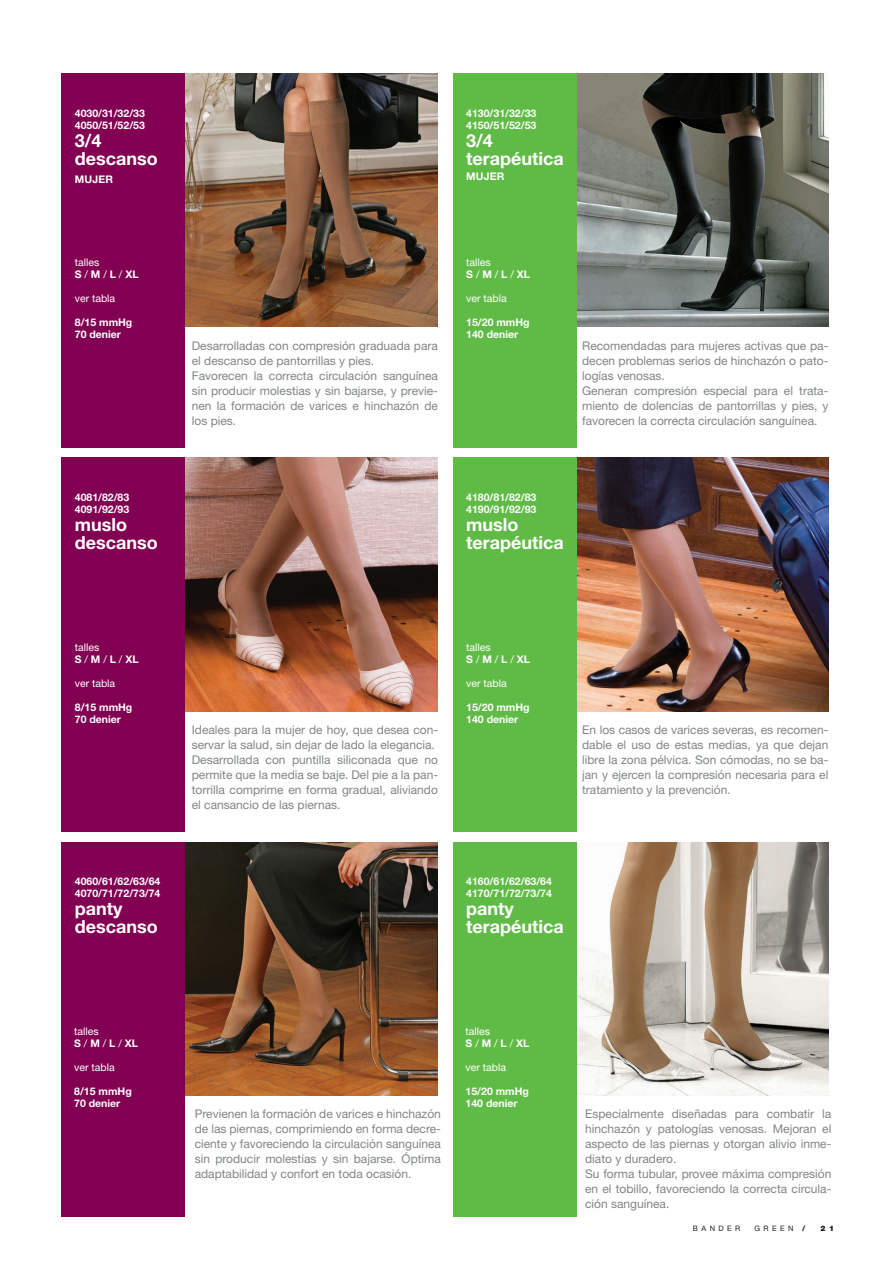
<style>
.page{position:relative;width:893px;height:1263px;background:#fff}
.page>*{position:absolute;margin:0;border:0;box-sizing:border-box;transform-origin:0 0}
.t1{font:700 18px/18px "Helvetica Neue LT Std";color:#fff}
.t2{font:12px/15px "Helvetica Neue LT Std";color:#7f8587}
.t3{font:700 10.5px/12px "Helvetica Neue LT Std";color:#fff}
.t4{font:10.5px/12px "Helvetica Neue LT Std";color:#fff}
.t5{font:7.5px "Helvetica Neue LT Std";letter-spacing:.45em;color:#231f20}
.t6{font:900 7.5px "Helvetica Neue LT Std";color:#231f20}
.s1{font-weight:700}
.s2{font-weight:900}
</style>
<div class="page">
<img style="left:185px;top:73px;width:253px;height:253px">
<img style="left:185px;top:457px;width:253px;height:254px">
<img style="left:185px;top:842px;width:253px;height:253px">
<img style="left:576px;top:73px;width:252px;height:253px">
<img style="left:576px;top:457px;width:252px;height:254px">
<img style="left:576px;top:842px;width:252px;height:253px">
<div style="left:62px;top:73px;width:123px;height:374px;background:#820052"></div>
<div style="left:453px;top:73px;width:123px;height:374px;background:#60bb46"></div>
<div style="left:62px;top:457px;width:123px;height:375px;background:#820052"></div>
<div style="left:453px;top:457px;width:123px;height:375px;background:#60bb46"></div>
<div style="left:62px;top:842px;width:123px;height:374px;background:#820052"></div>
<div style="left:453px;top:842px;width:123px;height:374px;background:#60bb46"></div>
<p class="t3" style="left:75px;top:107px;width:72px">4030/31/32/33<br>4050/51/52/53</p>
<h1 class="t1" style="left:75px;top:131px;width:84px">3/4 descanso</h1>
<p class="t3" style="left:75px;top:173px;width:40px">MUJER</p>
<p class="t4" style="left:75px;top:256px;width:65px">talles<br><span class="s1">S</span> / <span class="s1">M</span> / <span class="s1">L</span> / <span class="s1">XL</span></p>
<p class="t4" style="left:75px;top:292px;width:42px">ver tabla</p>
<p class="t3" style="left:75px;top:316px;width:59px">8/15 mmHg<br>70 denier</p>
<p class="t3" style="left:75px;top:491px;width:56px">4081/82/83<br>4091/92/93</p>
<h1 class="t1" style="left:75px;top:515px;width:84px">muslo descanso</h1>
<p class="t3" style="left:466px;top:107px;width:72px">4130/31/32/33<br>4150/51/52/53</p>
<h1 class="t1" style="left:466px;top:131px;width:99px">3/4 terapéutica</h1>
<p class="t3" style="left:466px;top:170px;width:40px">MUJER</p>
<p class="t4" style="left:466px;top:256px;width:65px">talles<br><span class="s1">S</span> / <span class="s1">M</span> / <span class="s1">L</span> / <span class="s1">XL</span></p>
<p class="t4" style="left:466px;top:292px;width:42px">ver tabla</p>
<p class="t3" style="left:466px;top:316px;width:65px">15/20 mmHg<br>140 denier</p>
<p class="t2" style="left:192px;top:338px;width:248px">Desarrolladas con compresión graduada para el descanso de pantorrillas y pies.<br>Favorecen la correcta circulación sanguínea sin producir molestias y sin bajarse, y previe&shy;nen la formación de varices e hinchazón de los pies.</p>
<p class="t2" style="left:582px;top:338px;width:248px">Recomendadas para mujeres activas que pa&shy;decen problemas serios de hinchazón o pato&shy;logías venosas.<br>Generan compresión especial para el trata&shy;miento de dolencias de pantorrillas y pies, y favorecen la correcta circulación sanguínea.</p>
<p class="t3" style="left:466px;top:491px;width:72px">4180/81/82/83<br>4190/91/92/93</p>
<h1 class="t1" style="left:466px;top:515px;width:99px">muslo terapéutica</h1>
<p class="t4" style="left:75px;top:641px;width:65px">talles<br><span class="s1">S</span> / <span class="s1">M</span> / <span class="s1">L</span> / <span class="s1">XL</span></p>
<p class="t4" style="left:75px;top:677px;width:42px">ver tabla</p>
<p class="t3" style="left:75px;top:701px;width:59px">8/15 mmHg<br>70 denier</p>
<p class="t3" style="left:75px;top:875px;width:87px">4060/61/62/63/64<br>4070/71/72/73/74</p>
<h1 class="t1" style="left:75px;top:899px;width:84px">panty descanso</h1>
<p class="t4" style="left:466px;top:641px;width:65px">talles<br><span class="s1">S</span> / <span class="s1">M</span> / <span class="s1">L</span> / <span class="s1">XL</span></p>
<p class="t4" style="left:466px;top:677px;width:42px">ver tabla</p>
<p class="t3" style="left:466px;top:701px;width:65px">15/20 mmHg<br>140 denier</p>
<p class="t2" style="left:192px;top:722px;width:248px">Ideales para la mujer de hoy, que desea con&shy;servar la salud, sin dejar de lado la elegancia.<br>Desarrollada con puntilla siliconada que no permite que la media se baje. Del pie a la pan&shy;torrilla comprime en forma gradual, aliviando el cansancio de las piernas.</p>
<p class="t2" style="left:582px;top:722px;width:248px;text-align:justify">En los casos de varices severas, es recomen&shy;dable el uso de estas medias, ya que dejan libre la zona pélvica. Son cómodas, no se ba&shy;jan y ejercen la compresión necesaria para el tratamiento y la prevención.</p>
<p class="t3" style="left:466px;top:875px;width:87px">4160/61/62/63/64<br>4170/71/72/73/74</p>
<h1 class="t1" style="left:466px;top:899px;width:99px">panty terapéutica</h1>
<p class="t4" style="left:74px;top:1025px;width:65px">talles<br><span class="s1">S</span> / <span class="s1">M</span> / <span class="s1">L</span> / <span class="s1">XL</span></p>
<p class="t4" style="left:74px;top:1061px;width:42px">ver tabla</p>
<p class="t3" style="left:74px;top:1085px;width:59px">8/15 mmHg<br>70 denier</p>
<p class="t4" style="left:466px;top:1025px;width:65px">talles<br><span class="s1">S</span> / <span class="s1">M</span> / <span class="s1">L</span> / <span class="s1">XL</span></p>
<p class="t4" style="left:466px;top:1061px;width:42px">ver tabla</p>
<p class="t3" style="left:466px;top:1085px;width:65px">15/20 mmHg<br>140 denier</p>
<p class="t2" style="left:195px;top:1106px;width:248px;text-align:justify">Previenen la formación de varices e hinchazón de las piernas, comprimiendo en forma decre&shy;ciente y favoreciendo la circulación sanguínea sin producir molestias y sin bajarse. Óptima adaptabilidad y confort en toda ocasión.</p>
<p class="t2" style="left:585px;top:1106px;width:248px">Especialmente diseñadas para combatir la hinchazón y patologías venosas. Mejoran el aspecto de las piernas y otorgan alivio inme&shy;diato y duradero.<br>Su forma tubular, provee máxima compresión en el tobillo, favoreciendo la correcta circula&shy;ción sanguínea.</p>
<p class="t5" style="left:693px;top:1223px;width:49px">BANDER</p>
<p class="t5" style="left:754px;top:1223px;width:52px">GREEN <span class="s2">/</span></p>
<p class="t6" style="left:821px;top:1223px;width:15px">2 1</p>
</div>
